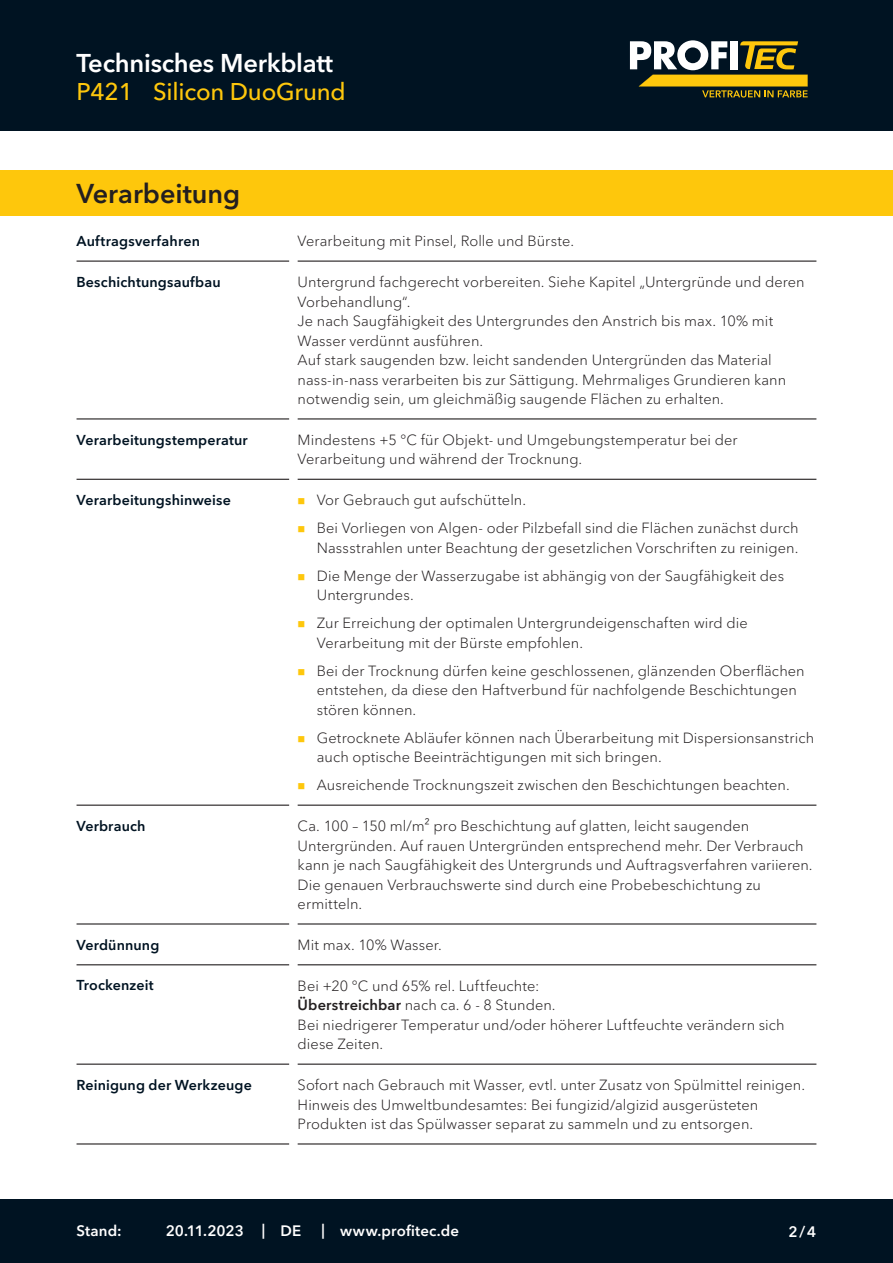
<style>
.page{position:relative;width:893px;height:1263px;background:#fff}
.page>*{position:absolute;margin:0;border:0;box-sizing:border-box;transform-origin:0 0}
.CB_AF_Kapitel_Ueberschrift{font:600 27px "Avenir Next Cyr";color:#231f20}
.CB_AF_Kopf_TM{font:600 25.5px "Avenir Next Cyr";letter-spacing:-.01em;color:#fff}
.CB_AF_Kopf_Produktname_klein{font:500 24px "Avenir Next Cyr";letter-spacing:-.01em;color:#fec70c}
.CB_AF_Fuss_Stand_linksb{font:600 15px "Avenir Next Cyr";letter-spacing:.01em;color:#fff}
.CB_AF_Text_Standard{font:300 14.7px/19.5px "Avenir Next Cyr";letter-spacing:.005em;color:#231f20}
.CB_AF_Abschnitt_Ueberschrift{font:600 14.25px "Avenir Next Cyr";letter-spacing:.01em;color:#001322}
.s1{font-weight:600}
</style>
<div class="page">
<div style="left:0;top:0;width:893px;height:131px;background:#001322"></div>
<div style="left:0;top:1199px;width:893px;height:64px;background:#001322"></div>
<hr style="left:77px;top:261px;width:212px;height:1px;background:#231f20">
<hr style="left:298px;top:261px;width:518px;height:1px;background:#231f20">
<hr style="left:77px;top:418px;width:212px;height:1px;background:#231f20">
<hr style="left:298px;top:418px;width:518px;height:1px;background:#231f20">
<hr style="left:77px;top:479px;width:212px;height:1px;background:#231f20">
<hr style="left:298px;top:479px;width:518px;height:1px;background:#231f20">
<hr style="left:77px;top:804px;width:212px;height:2px;background:#231f20">
<hr style="left:298px;top:804px;width:518px;height:2px;background:#231f20">
<hr style="left:77px;top:923px;width:212px;height:1px;background:#231f20">
<hr style="left:298px;top:923px;width:518px;height:1px;background:#231f20">
<hr style="left:77px;top:964px;width:212px;height:1px;background:#231f20">
<hr style="left:298px;top:964px;width:518px;height:1px;background:#231f20">
<hr style="left:77px;top:1063px;width:212px;height:2px;background:#231f20">
<hr style="left:298px;top:1063px;width:518px;height:2px;background:#231f20">
<hr style="left:77px;top:1143px;width:212px;height:1px;background:#231f20">
<hr style="left:298px;top:1143px;width:518px;height:1px;background:#231f20">
<div style="left:0;top:170px;width:893px;height:46px;background:#fec70c"></div>
<svg style="left:630px;top:40px;width:178px;height:58px"></svg>
<p class="CB_AF_Kopf_TM" style="left:77px;top:47px;width:258px">Technisches Merkblatt</p>
<p class="CB_AF_Kopf_Produktname_klein" style="left:77px;top:78px;width:58px">P421</p>
<p class="CB_AF_Kopf_Produktname_klein" style="left:153px;top:78px;width:194px">Silicon DuoGrund</p>
<p class="CB_AF_Kapitel_Ueberschrift" style="left:77px;top:177px;width:165px">Verarbeitung</p>
<p class="CB_AF_Abschnitt_Ueberschrift" style="left:77px;top:232px;width:125px">Auftragsverfahren</p>
<p class="CB_AF_Text_Standard" style="left:298px;top:231px;width:278px">Verarbeitung mit Pinsel, Rolle und Bürste.</p>
<p class="CB_AF_Abschnitt_Ueberschrift" style="left:77px;top:273px;width:146px">Beschichtungsaufbau</p>
<p class="CB_AF_Text_Standard" style="left:298px;top:272px;width:509px">Untergrund fachgerecht vorbereiten. Siehe Kapitel „Untergründe und deren Vorbehandlung“.<br>Je nach Saugfähigkeit des Untergrundes den Anstrich bis max. 10% mit Wasser verdünnt ausführen.<br>Auf stark saugenden bzw. leicht sandenden Untergründen das Material nass-in-nass verarbeiten bis zur Sättigung. Mehrmaliges Grundieren kann notwendig sein, um gleichmäßig saugende Flächen zu erhalten.</p>
<p class="CB_AF_Abschnitt_Ueberschrift" style="left:77px;top:431px;width:173px">Verarbeitungstemperatur</p>
<p class="CB_AF_Text_Standard" style="left:298px;top:430px;width:441px">Mindestens +5 °C für Objekt- und Umgebungstemperatur bei der<br>Verarbeitung und während der Trocknung.</p>
<p class="CB_AF_Abschnitt_Ueberschrift" style="left:77px;top:491px;width:156px">Verarbeitungshinweise</p>
<p class="CB_AF_Text_Standard" style="left:317px;top:490px;width:211px">Vor Gebrauch gut aufschütteln.</p>
<p class="CB_AF_Text_Standard" style="left:317px;top:518px;width:483px">Bei Vorliegen von Algen- oder Pilzbefall sind die Flächen zunächst durch<br>Nassstrahlen unter Beachtung der gesetzlichen Vorschriften zu reinigen.</p>
<p class="CB_AF_Text_Standard" style="left:317px;top:566px;width:469px">Die Menge der Wasserzugabe ist abhängig von der Saugfähigkeit des<br>Untergrundes.</p>
<p class="CB_AF_Text_Standard" style="left:317px;top:613px;width:432px">Zur Erreichung der optimalen Untergrundeigenschaften wird die<br>Verarbeitung mit der Bürste empfohlen.</p>
<p class="CB_AF_Text_Standard" style="left:317px;top:661px;width:489px">Bei der Trocknung dürfen keine geschlossenen, glänzenden Oberflächen entstehen, da diese den Haftverbund für nachfolgende Beschichtungen stören können.</p>
<p class="CB_AF_Text_Standard" style="left:317px;top:728px;width:499px">Getrocknete Abläufer können nach Überarbeitung mit Dispersionsanstrich auch optische Beeinträchtigungen mit sich bringen.</p>
<p class="CB_AF_Text_Standard" style="left:317px;top:775px;width:474px">Ausreichende Trocknungszeit zwischen den Beschichtungen beachten.</p>
<p class="CB_AF_Abschnitt_Ueberschrift" style="left:77px;top:817px;width:71px">Verbrauch</p>
<p class="CB_AF_Text_Standard" style="left:298px;top:816px;width:516px">Ca. 100 – 150 ml/m² pro Beschichtung auf glatten, leicht saugenden Untergründen. Auf rauen Untergründen entsprechend mehr. Der Verbrauch kann je nach Saugfähigkeit des Untergrunds und Auftragsverfahren variieren.<br>Die genauen Verbrauchswerte sind durch eine Probebeschichtung zu ermitteln.</p>
<p class="CB_AF_Abschnitt_Ueberschrift" style="left:77px;top:936px;width:84px">Verdünnung</p>
<p class="CB_AF_Text_Standard" style="left:298px;top:935px;width:146px">Mit max. 10% Wasser.</p>
<p class="CB_AF_Abschnitt_Ueberschrift" style="left:77px;top:977px;width:79px">Trockenzeit</p>
<p class="CB_AF_Text_Standard" style="left:298px;top:976px;width:489px">Bei +20 °C und 65% rel. Luftfeuchte:<br><span class="s1">Überstreichbar</span> nach ca. 6 - 8 Stunden.<br>Bei niedrigerer Temperatur und/oder höherer Luftfeuchte verändern sich diese Zeiten.</p>
<p class="CB_AF_Abschnitt_Ueberschrift" style="left:77px;top:1076px;width:177px">Reinigung der Werkzeuge</p>
<p class="CB_AF_Text_Standard" style="left:298px;top:1075px;width:509px">Sofort nach Gebrauch mit Wasser, evtl. unter Zusatz von Spülmittel reinigen.<br>Hinweis des Umweltbundesamtes: Bei fungizid/algizid ausgerüsteten<br>Produkten ist das Spülwasser separat zu sammeln und zu entsorgen.</p>
<p class="CB_AF_Fuss_Stand_linksb" style="left:77px;top:1222px;width:47px">Stand:</p>
<p class="CB_AF_Fuss_Stand_linksb" style="left:166px;top:1222px;width:80px">20.11.2023</p>
<p class="CB_AF_Fuss_Stand_linksb" style="left:262px;top:1221px;width:5px">|</p>
<p class="CB_AF_Fuss_Stand_linksb" style="left:281px;top:1222px;width:22px">DE</p>
<p class="CB_AF_Fuss_Stand_linksb" style="left:321px;top:1221px;width:5px">|</p>
<p class="CB_AF_Fuss_Stand_linksb" style="left:340px;top:1222px;width:120px">www.profitec.de</p>
<p class="CB_AF_Fuss_Stand_linksb" style="left:788px;top:1222px;width:29px">2/4</p>
</div>
